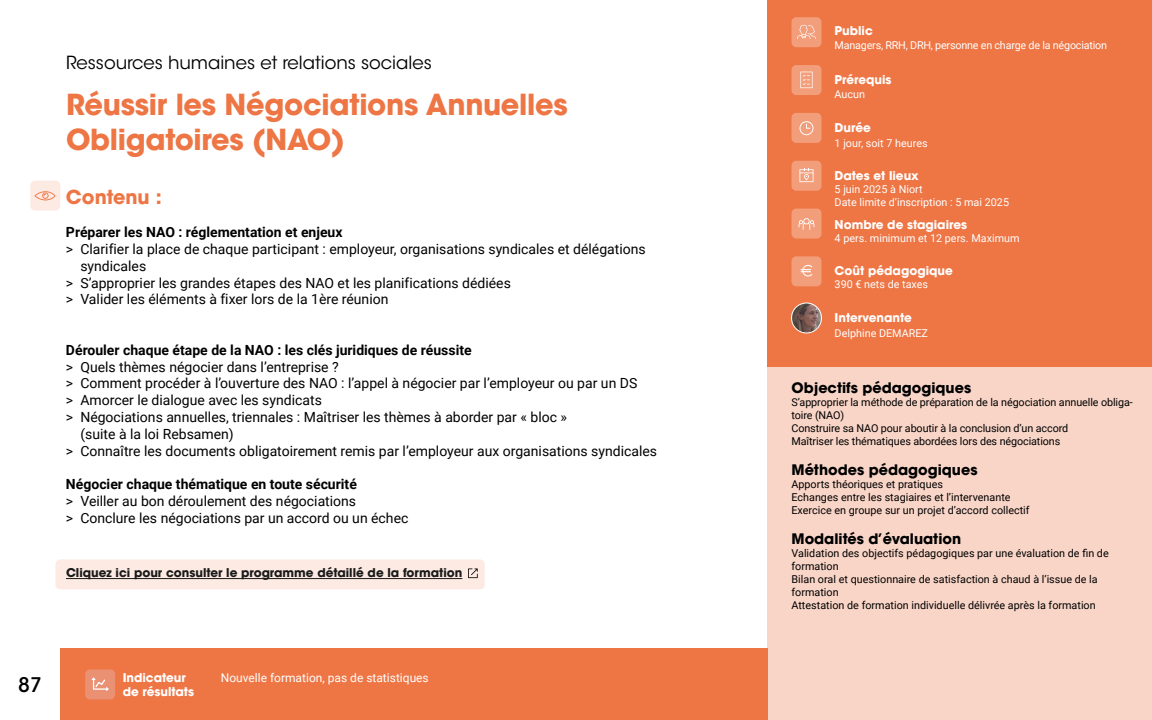
<style>
.page{position:relative;width:1152px;height:720px;background:#fff}
.page>*{position:absolute;margin:0;border:0;box-sizing:border-box;transform-origin:0 0}
.t1{font:700 28.8px/34.6px "ITC Avant Garde Std";letter-spacing:-.01em;color:#ee7544}
.t2{font:500 20px "ITC Avant Garde Std";color:#000}
.t3{font:700 19.2px "ITC Avant Garde Std";color:#ee7544}
.t4{font:18px "ITC Avant Garde Std";color:#000}
.t5{font:700 14.4px "ITC Avant Garde Std";color:#000}
.t6{font:14px/16.8px "Roboto";color:#000}
.t7{font:700 14px "Roboto";color:#000}
.t8{font:700 12px/14.4px "ITC Avant Garde Std";color:#fff}
.t9{font:700 12px "ITC Avant Garde Std";color:#1a1a1a}
.t10{font:12px "Roboto";color:#fff}
.t11{font:10.8px/13px "Roboto";color:#000}
.t12{font:10.8px/13px "Roboto";color:#fff}
.t13{font:10.8px "Roboto";letter-spacing:-.02em;color:#fff}
</style>
<div class="page">
<div style="left:60px;top:649px;width:707px;height:71px;background:#ee7544"></div>
<div style="left:767px;top:0;width:385px;height:366px;background:#ee7544"></div>
<div style="left:767px;top:366px;width:385px;height:354px;background:#f9d5c7"></div>
<div style="left:85px;top:669px;width:30px;height:30px;background:#ea9073;border-radius:5px"></div>
<svg style="left:91px;top:677px;width:18px;height:14px"></svg>
<div style="left:791px;top:161px;width:30px;height:30px;background:#f39e7b;border-radius:5px"></div>
<svg style="left:799px;top:169px;width:14px;height:13px"></svg>
<div style="left:791px;top:256px;width:30px;height:30px;background:#f39e7b;border-radius:5px"></div>
<svg style="left:801px;top:265px;width:11px;height:11px"></svg>
<div style="left:791px;top:65px;width:30px;height:30px;background:#f39e7b;border-radius:5px"></div>
<div style="left:791px;top:209px;width:30px;height:30px;background:#f39e7b;border-radius:5px"></div>
<svg style="left:799px;top:218px;width:15px;height:12px"></svg>
<div style="left:791px;top:113px;width:30px;height:30px;background:#f39e7b;border-radius:5px"></div>
<svg style="left:799px;top:121px;width:14px;height:14px"></svg>
<div style="left:30px;top:181px;width:30px;height:30px;background:#fceae3;border-radius:5px"></div>
<svg style="left:35px;top:191px;width:20px;height:9px"></svg>
<div style="left:791px;top:17px;width:30px;height:30px;background:#f39e7b;border-radius:5px"></div>
<svg style="left:797px;top:25px;width:25px;height:63px"></svg>
<img style="left:791px;top:303px;width:30px;height:30px;border-radius:15px">
<div style="left:791px;top:303px;width:31px;height:30px;border:1px solid #fff;border-radius:50%"></div>
<div style="left:55px;top:559px;width:430px;height:30px;background:#fceae3;border-radius:5px"></div>
<hr style="left:66px;top:578px;width:396px;height:1px;background:#1a1a1a">
<svg style="left:468px;top:568px;width:10px;height:10px"></svg>
<p class="t4" style="left:66px;top:52px;width:367px">Ressources humaines et relations sociales</p>
<h1 class="t1" style="left:66px;top:87px;width:503px">Réussir les Négociations Annuelles<br>Obligatoires (NAO)</h1>
<h3 class="t3" style="left:66px;top:184px;width:97px">Contenu :</h3>
<p class="t7" style="left:66px;top:222px;width:278px">Préparer les NAO : réglementation et enjeux</p>
<p class="t6" style="left:66px;top:240px;width:581px">&gt; Clarifier la place de chaque participant : employeur, organisations syndicales et délégations</p>
<p class="t6" style="left:80px;top:257px;width:67px">syndicales</p>
<p class="t6" style="left:66px;top:274px;width:446px">&gt; S’approprier les grandes étapes des NAO et les planifications dédiées</p>
<p class="t6" style="left:66px;top:291px;width:324px">&gt; Valider les éléments à fixer lors de la 1ère réunion</p>
<p class="t7" style="left:66px;top:340px;width:407px">Dérouler chaque étape de la NAO : les clés juridiques de réussite</p>
<p class="t6" style="left:66px;top:358px;width:274px">&gt; Quels thèmes négocier dans l’entreprise ?</p>
<p class="t6" style="left:66px;top:375px;width:573px">&gt; Comment procéder à l’ouverture des NAO : l’appel à négocier par l’employeur ou par un DS</p>
<p class="t6" style="left:66px;top:391px;width:257px">&gt; Amorcer le dialogue avec les syndicats</p>
<p class="t6" style="left:66px;top:408px;width:503px">&gt; Négociations annuelles, triennales : Maîtriser les thèmes à aborder par « bloc »</p>
<p class="t6" style="left:80px;top:425px;width:155px">(suite à la loi Rebsamen)</p>
<p class="t6" style="left:66px;top:442px;width:593px">&gt; Connaître les documents obligatoirement remis par l’employeur aux organisations syndicales</p>
<p class="t7" style="left:66px;top:474px;width:292px">Négocier chaque thématique en toute sécurité</p>
<p class="t6" style="left:66px;top:492px;width:344px">&gt; Veiller au bon déroulement des négociations<br>&gt; Conclure les négociations par un accord ou un échec</p>
<p class="t9" style="left:66px;top:565px;width:398px">Cliquez ici pour consulter le programme détaillé de la formation</p>
<h2 class="t2" style="left:18px;top:672px;width:25px">87</h2>
<p class="t8" style="left:123px;top:670px;width:73px">Indicateur de résultats</p>
<p class="t10" style="left:221px;top:669px;width:210px">Nouvelle formation, pas de statistiques</p>
<p class="t10" style="left:331px;top:669px;width:103px">pas de statistiques</p>
<p class="t8" style="left:835px;top:23px;width:40px">Public</p>
<p class="t13" style="left:835px;top:37px;width:274px">Managers, RRH, DRH, personne en charge de la négociation</p>
<p class="t8" style="left:835px;top:72px;width:58px">Prérequis</p>
<p class="t12" style="left:835px;top:88px;width:32px">Aucun</p>
<p class="t8" style="left:835px;top:121px;width:38px">Durée</p>
<p class="t12" style="left:835px;top:136px;width:94px">1 jour, soit 7 heures</p>
<p class="t8" style="left:835px;top:168px;width:86px">Dates et lieux</p>
<p class="t12" style="left:835px;top:182px;width:176px">5 juin 2025 à Niort<br>Date limite d’inscription : 5 mai 2025</p>
<p class="t8" style="left:835px;top:217px;width:134px">Nombre de stagiaires</p>
<p class="t12" style="left:835px;top:231px;width:186px">4 pers. minimum et 12 pers. Maximum</p>
<p class="t8" style="left:835px;top:263px;width:120px">Coût pédagogique</p>
<p class="t12" style="left:835px;top:277px;width:95px">390 € nets de taxes</p>
<p class="t8" style="left:835px;top:311px;width:79px">Intervenante</p>
<p class="t12" style="left:835px;top:326px;width:95px">Delphine DEMAREZ</p>
<p class="t5" style="left:791px;top:378px;width:181px">Objectifs pédagogiques</p>
<p class="t11" style="left:791px;top:395px;width:343px">S’approprier la méthode de préparation de la négociation annuelle obliga&shy;toire (NAO)<br>Construire sa NAO pour aboutir à la conclusion d’un accord<br>Maîtriser les thématiques abordées lors des négociations</p>
<p class="t5" style="left:791px;top:460px;width:188px">Méthodes pédagogiques</p>
<p class="t11" style="left:791px;top:477px;width:240px">Apports théoriques et pratiques<br>Echanges entre les stagiaires et l’intervenante<br>Exercice en groupe sur un projet d’accord collectif</p>
<p class="t5" style="left:791px;top:529px;width:171px">Modalités d’évaluation</p>
<p class="t11" style="left:791px;top:546px;width:319px">Validation des objectifs pédagogiques par une évaluation de fin de formation<br>Bilan oral et questionnaire de satisfaction à chaud à l’issue de la formation<br>Attestation de formation individuelle délivrée après la formation</p>
</div>
